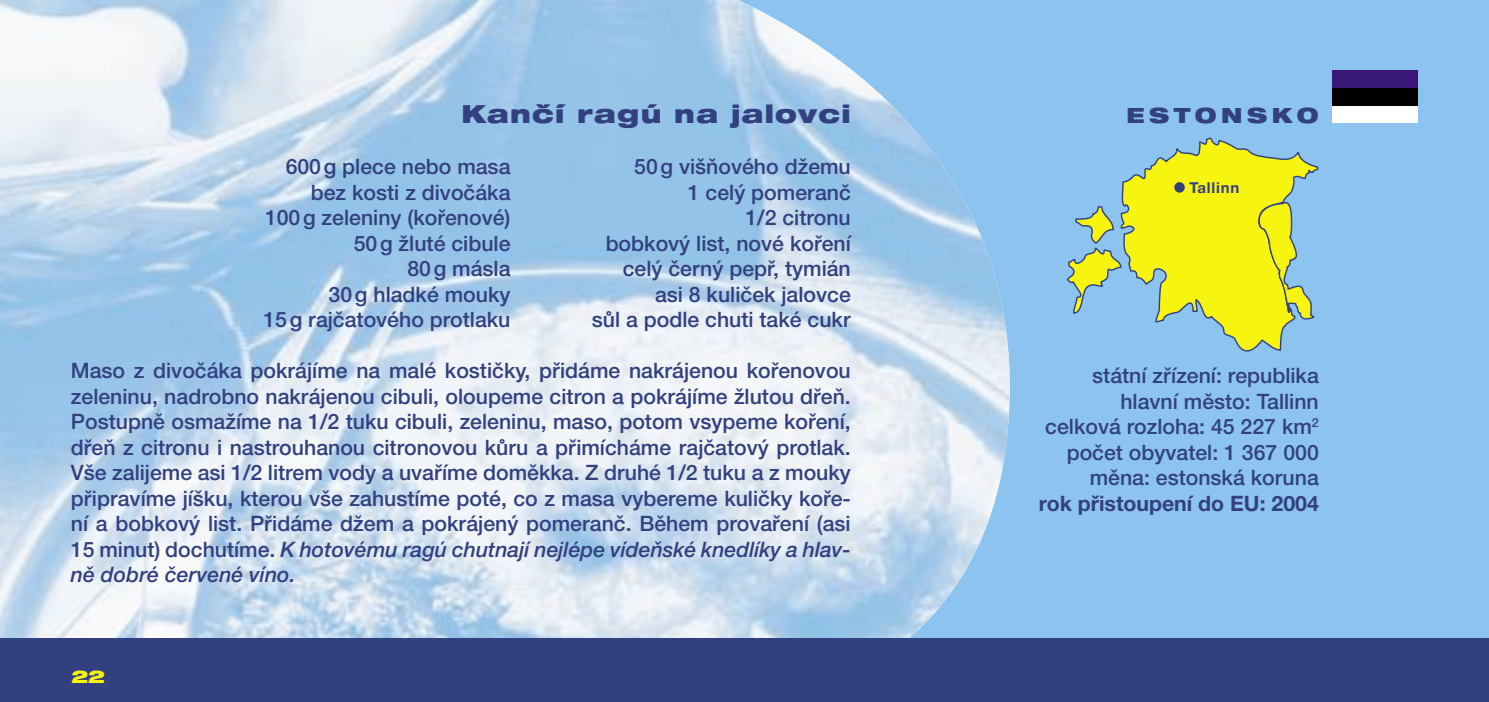
<style>
.page{position:relative;width:1489px;height:702px;background:#fff}
.page>*{position:absolute;margin:0;border:0;box-sizing:border-box;transform-origin:0 0}
.t1{font:900 expanded 25px "Helvetica Neue CE";letter-spacing:.05em;color:#32407f}
.t2{font:500 21.25px/25.5px "Helvetica Neue CE";color:#32407f;text-align:justify}
.t3{font:700 21.25px "Helvetica Neue CE";color:#32407f}
.t4{font:900 expanded 21px "Helvetica Neue CE";letter-spacing:.215em;color:#32407f}
.t5{font:900 expanded 17.5px "Helvetica Neue CE";color:#f7f410}
.t6{font:700 15px "Helvetica Neue CE";letter-spacing:.05em;color:#32407f}
.s1{font-style:italic}
</style>
<div class="page">
<div style="left:0;top:0;width:1488px;height:650px;background:#8dc4ef"></div>
<img style="left:0;top:0;width:1010px;height:638px">
<div style="left:0;top:638px;width:1488px;height:64px;background:#32407f"></div>
<hr style="left:1488px;top:0;width:1px;height:650px;background:#8dc4ef">
<hr style="left:1488px;top:638px;width:1px;height:64px;background:#32407f">
<div style="left:1332px;top:71px;width:85px;height:17px;background:#381778"></div>
<div style="left:1332px;top:88px;width:85px;height:18px;background:#000"></div>
<div style="left:1332px;top:106px;width:85px;height:16px;background:#fff"></div>
<svg style="left:1121px;top:137px;width:197px;height:215px"></svg>
<svg style="left:1067px;top:205px;width:55px;height:109px"></svg>
<svg style="left:1252px;top:198px;width:66px;height:123px"></svg>
<div style="left:1174px;top:182px;width:10px;height:11px;background:#32407f;border-radius:50%"></div>
<p class="t1" style="left:461px;top:98px;width:391px">Kančí ragú na jalovci</p>
<p class="t2" style="left:286px;top:156px;width:226px">600 g plece nebo masa</p>
<p class="t2" style="left:311px;top:181px;width:201px">bez kosti z divočáka</p>
<p class="t2" style="left:265px;top:207px;width:247px">100 g zeleniny (kořenové)</p>
<p class="t2" style="left:354px;top:232px;width:158px">50 g žluté cibule</p>
<p class="t2" style="left:407px;top:258px;width:105px">80 g másla</p>
<p class="t2" style="left:328px;top:283px;width:183px">30 g hladké mouky</p>
<p class="t2" style="left:263px;top:309px;width:248px">15 g rajčatového protlaku</p>
<p class="t2" style="left:634px;top:156px;width:218px">50 g višňového džemu</p>
<p class="t2" style="left:687px;top:181px;width:164px">1 celý pomeranč</p>
<p class="t2" style="left:745px;top:207px;width:107px">1/2 citronu</p>
<p class="t2" style="left:605px;top:232px;width:247px">bobkový list, nové koření</p>
<p class="t2" style="left:622px;top:258px;width:230px">celý černý pepř, tymián</p>
<p class="t2" style="left:655px;top:283px;width:197px">asi 8 kuliček jalovce</p>
<p class="t2" style="left:591px;top:309px;width:260px">sůl a podle chuti také cukr</p>
<p class="t2" style="left:71px;top:360px;width:781px">Maso z divočáka pokrájíme na malé kostičky, přidáme nakrájenou kořenovou zeleninu, nadrobno nakrájenou cibuli, oloupeme citron a pokrájíme žlutou dřeň.<br>Postupně osmažíme na 1/2 tuku cibuli, zeleninu, maso, potom vsypeme koření, dřeň z citronu i nastrouhanou citronovou kůru a přimícháme rajčatový protlak.<br>Vše zalijeme asi 1/2 litrem vody a uvaříme doměkka. Z druhé 1/2 tuku a z mouky připravíme jíšku, kterou vše zahustíme poté, co z masa vybereme kuličky koře&shy;ní a bobkový list. Přidáme džem a pokrájený pomeranč. Během provaření (asi 15 minut) dochutíme. <span class="s1">K hotovému ragú chutnají nejlépe vídeňské knedlíky a hlav&shy;ně dobré červené víno.</span></p>
<p class="t5" style="left:71px;top:665px;width:35px">22</p>
<p class="t4" style="left:1126px;top:102px;width:194px">ESTONSKO</p>
<p class="t6" style="left:1189px;top:178px;width:52px">Tallinn</p>
<p class="t2" style="left:1092px;top:365px;width:228px">státní zřízení: republika</p>
<p class="t2" style="left:1120px;top:390px;width:200px">hlavní město: Tallinn</p>
<p class="t2" style="left:1045px;top:416px;width:275px">celková rozloha: 45 227 km<sup>2</sup></p>
<p class="t2" style="left:1066px;top:441px;width:254px">počet obyvatel: 1 367 000</p>
<p class="t2" style="left:1089px;top:467px;width:231px">měna: estonská koruna</p>
<p class="t3" style="left:1038px;top:490px;width:281px">rok přistoupení do EU: 2004</p>
</div>
